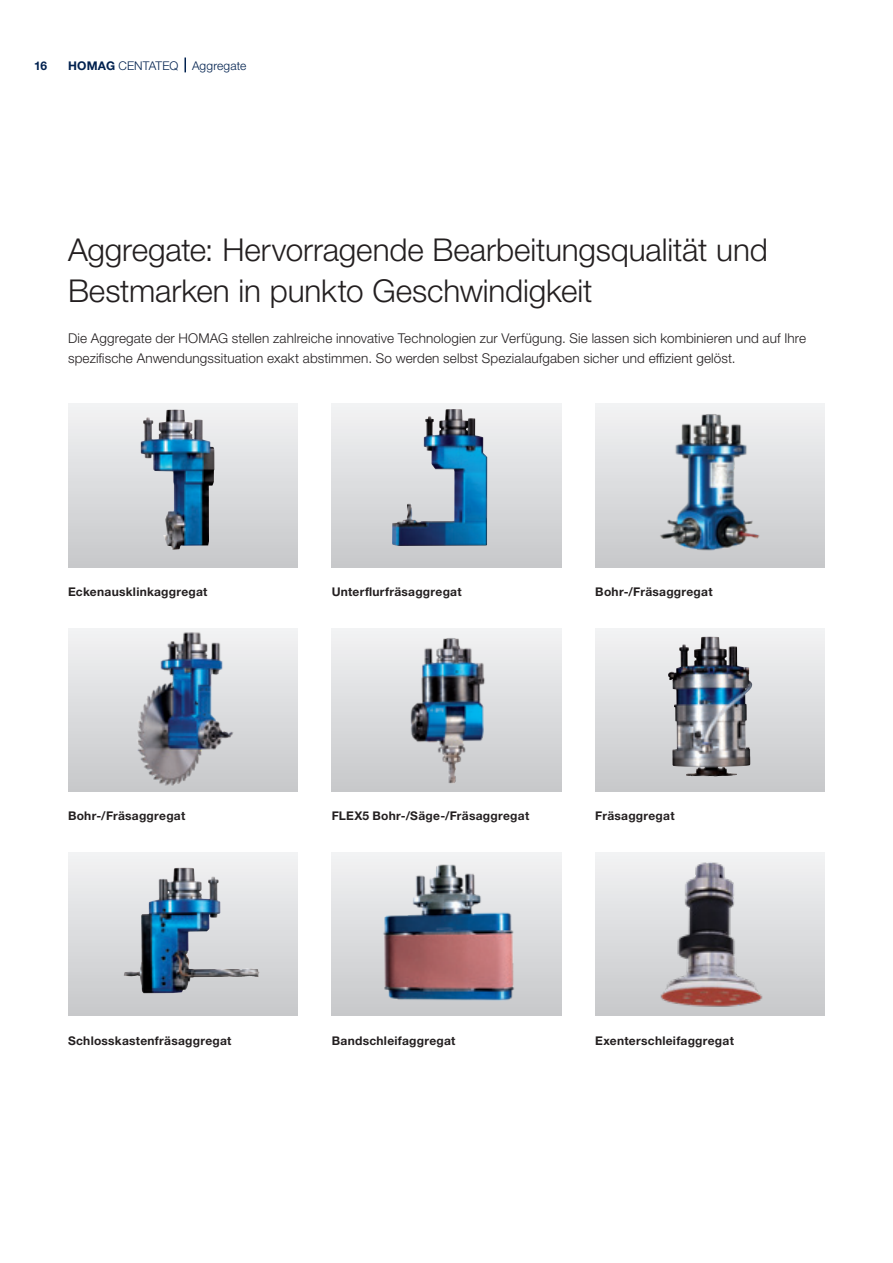
<style>
.page{position:relative;width:893px;height:1263px;background:#fff}
.page>*{position:absolute;margin:0;border:0;box-sizing:border-box;transform-origin:0 0}
._01_Headline_21pt_25{font:300 31.5px/40.8px "Helvetica Neue LTW1 G";letter-spacing:-.005em;color:#231f20}
._03_Copy_9pt_light{font:300 13.5px/20.4px "Helvetica Neue LTW1 G";letter-spacing:.01em;color:#231f20}
._05_BU_8Pt_11_5Pt{font:700 12px "Helvetica Neue LTW1 G";letter-spacing:.02em;color:#231f20}
.Musterseiten_Rubrike{font:300 12px "Helvetica Neue LTW1 G";letter-spacing:.005em;color:#00214f}
.t1{font:700 12px "Helvetica Neue LTW1 G";color:#00214f}
.s1{font-weight:700}
</style>
<div class="page">
<div style="left:595px;top:404px;width:230px;height:163px;background:linear-gradient(to bottom,#f2f2f4,#c7c8ca)"></div>
<div style="left:332px;top:853px;width:229px;height:163px;background:linear-gradient(to bottom,#f2f2f4,#c7c8ca)"></div>
<div style="left:595px;top:853px;width:230px;height:163px;background:linear-gradient(to bottom,#f2f2f4,#c7c8ca)"></div>
<svg style="left:332px;top:404px;width:229px;height:163px;background:#b9c7d1"></svg>
<div style="left:332px;top:628px;width:229px;height:163px;background:linear-gradient(to bottom,#f2f2f4,#c7c8ca)"></div>
<div style="left:68px;top:853px;width:230px;height:163px;background:linear-gradient(to bottom,#f2f2f4,#c7c8ca)"></div>
<div style="left:68px;top:404px;width:230px;height:163px;background:linear-gradient(to bottom,#f0f0f2,#c6c7ca)"></div>
<div style="left:68px;top:628px;width:230px;height:163px;background:linear-gradient(to bottom,#f2f2f4,#c7c8ca)"></div>
<svg style="left:595px;top:628px;width:230px;height:163px;background:#cbcdd0"></svg>
<img style="left:141px;top:410px;width:68px;height:140px">
<img style="left:407px;top:409px;width:47px;height:113px">
<img style="left:668px;top:637px;width:42px;height:139px">
<img style="left:123px;top:868px;width:136px;height:125px">
<img style="left:653px;top:858px;width:120px;height:151px">
<img style="left:643px;top:406px;width:131px;height:149px">
<img style="left:123px;top:628px;width:119px;height:162px">
<img style="left:394px;top:630px;width:105px;height:161px">
<img style="left:374px;top:859px;width:155px;height:150px">
<svg style="left:184px;top:58px;width:2px;height:14px"></svg>
<p class="t1" style="left:34px;top:58px;width:15px">16</p>
<p class="Musterseiten_Rubrike" style="left:68px;top:58px;width:180px"><span class="s1">HOMAG</span> CENTATEQ Aggregate</p>
<p class="_01_Headline_21pt_25" style="left:68px;top:229px;width:701px">Aggregate: Hervorragende Bearbeitungsqualität und<br>Bestmarken in punkto Geschwindigkeit</p>
<p class="_03_Copy_9pt_light" style="left:68px;top:328px;width:739px">Die Aggregate der HOMAG stellen zahlreiche innovative Technologien zur Verfügung. Sie lassen sich kombinieren und auf Ihre spezifische Anwendungssituation exakt abstimmen. So werden selbst Spezialaufgaben sicher und effizient gelöst.</p>
<p class="_05_BU_8Pt_11_5Pt" style="left:68px;top:584px;width:141px">Eckenausklinkaggregat</p>
<p class="_05_BU_8Pt_11_5Pt" style="left:332px;top:584px;width:131px">Unterflurfräsaggregat</p>
<p class="_05_BU_8Pt_11_5Pt" style="left:595px;top:584px;width:119px">Bohr-/Fräsaggregat</p>
<p class="_05_BU_8Pt_11_5Pt" style="left:68px;top:809px;width:119px">Bohr-/Fräsaggregat</p>
<p class="_05_BU_8Pt_11_5Pt" style="left:595px;top:809px;width:81px">Fräsaggregat</p>
<p class="_05_BU_8Pt_11_5Pt" style="left:332px;top:809px;width:199px">FLEX5 Bohr-/Säge-/Fräsaggregat</p>
<p class="_05_BU_8Pt_11_5Pt" style="left:68px;top:1033px;width:165px">Schlosskastenfräsaggregat</p>
<p class="_05_BU_8Pt_11_5Pt" style="left:332px;top:1033px;width:125px">Bandschleifaggregat</p>
<p class="_05_BU_8Pt_11_5Pt" style="left:595px;top:1033px;width:140px">Exenterschleifaggregat</p>
</div>
